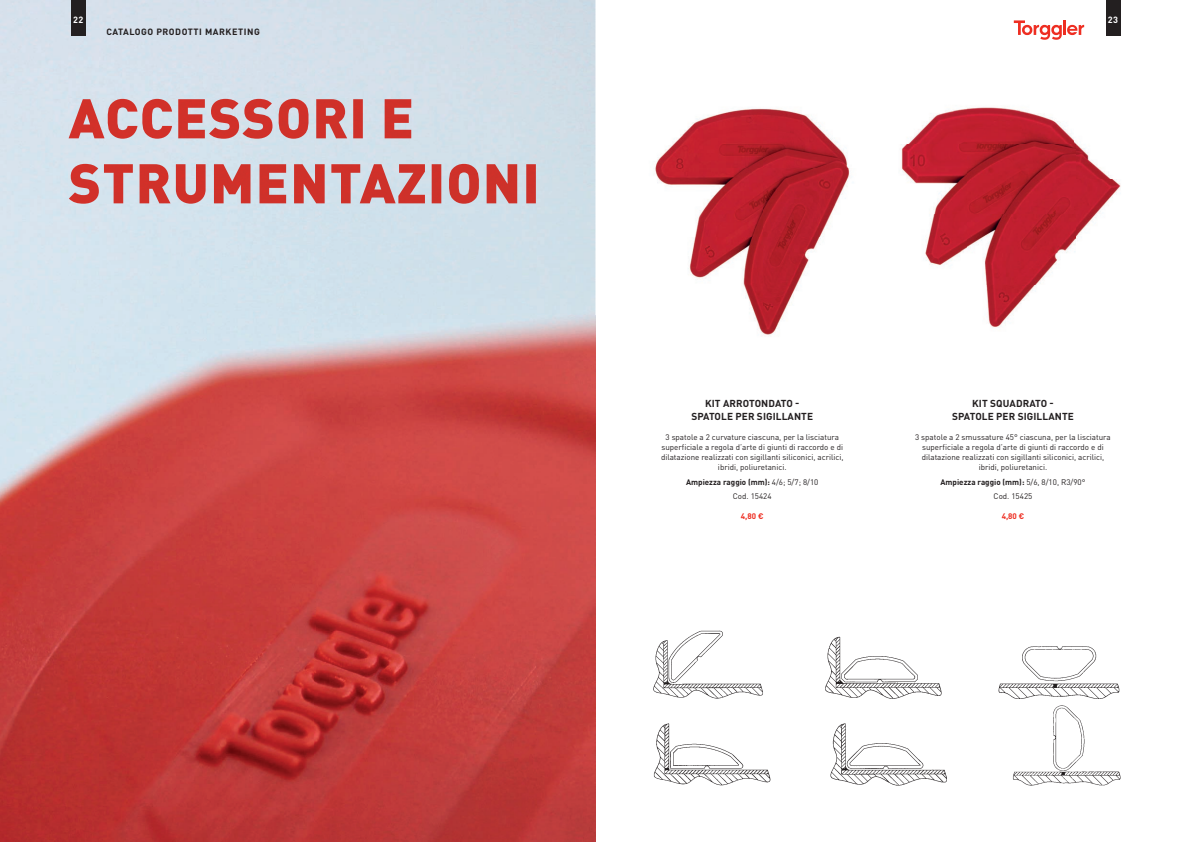
<style>
.page{position:relative;width:1191px;height:842px;background:#fff}
.page>*{position:absolute;margin:0;border:0;box-sizing:border-box;transform-origin:0 0}
.t1{font:700 10px/13px "DIN Pro";letter-spacing:.01em;color:#231f20;text-align:center}
.t2{font:700 9px "DIN Pro";letter-spacing:.06em;color:#231f20}
.t3{font:700 9px "DIN Pro";color:#fff}
.t4{font:8px/10px "DIN Pro";color:#231f20;text-align:center}
.t5{font:700 8px "DIN Pro";color:#ee2e22}
.s1{font-weight:700}
</style>
<div class="page">
<img style="left:0;top:0;width:595px;height:842px">
<img style="left:69px;top:99px;width:342px;height:40px">
<img style="left:69px;top:164px;width:467px;height:40px">
<img style="left:901px;top:107px;width:173px;height:38px">
<img style="left:1074px;top:142px;width:47px;height:102px">
<img style="left:901px;top:145px;width:174px;height:140px">
<img style="left:986px;top:285px;width:50px;height:43px">
<img style="left:655px;top:108px;width:195px;height:228px">
<img style="left:653px;top:630px;width:110px;height:69px">
<img style="left:825px;top:636px;width:117px;height:63px">
<img style="left:999px;top:646px;width:121px;height:53px">
<img style="left:653px;top:723px;width:117px;height:62px">
<img style="left:830px;top:723px;width:116px;height:62px">
<img style="left:1012px;top:705px;width:108px;height:80px">
<svg style="left:1013px;top:20px;width:71px;height:20px"></svg>
<div style="left:71px;top:0;width:14px;height:35px;background:#231f20"></div>
<div style="left:1106px;top:0;width:14px;height:35px;background:#231f20"></div>
<p class="t3" style="left:73px;top:12px;width:12px">22</p>
<p class="t3" style="left:1107px;top:12px;width:12px">23</p>
<p class="t2" style="left:107px;top:25px;width:155px">CATALOGO PRODOTTI MARKETING</p>
<p class="t1" style="left:691px;top:396px;width:123px">KIT ARROTONDATO -<br>SPATOLE PER SIGILLANTE</p>
<p class="t4" style="left:661px;top:431px;width:184px">3 spatole a 2 curvature ciascuna, per la lisciatura superficiale a regola d’arte di giunti di raccordo e di dilatazione realizzati con sigillanti siliconici, acrilici, ibridi, poliuretanici.</p>
<p class="t4" style="left:686px;top:474px;width:134px;line-height:14px"><span class="s1">Ampiezza raggio (mm):</span> 4/6; 5/7; 8/10<br>Cod. 15424</p>
<p class="t5" style="left:741px;top:509px;width:24px">4,80 €</p>
<p class="t1" style="left:952px;top:396px;width:123px">KIT SQUADRATO -<br>SPATOLE PER SIGILLANTE</p>
<p class="t4" style="left:915px;top:431px;width:197px">3 spatole a 2 smussature 45° ciascuna, per la lisciatura superficiale a regola d’arte di giunti di raccordo e di dilatazione realizzati con sigillanti siliconici, acrilici, ibridi, poliuretanici.</p>
<p class="t4" style="left:940px;top:474px;width:146px;line-height:14px"><span class="s1">Ampiezza raggio (mm):</span> 5/6, 8/10, R3/90°<br>Cod. 15425</p>
<p class="t5" style="left:1001px;top:509px;width:24px">4,80 €</p>
</div>
